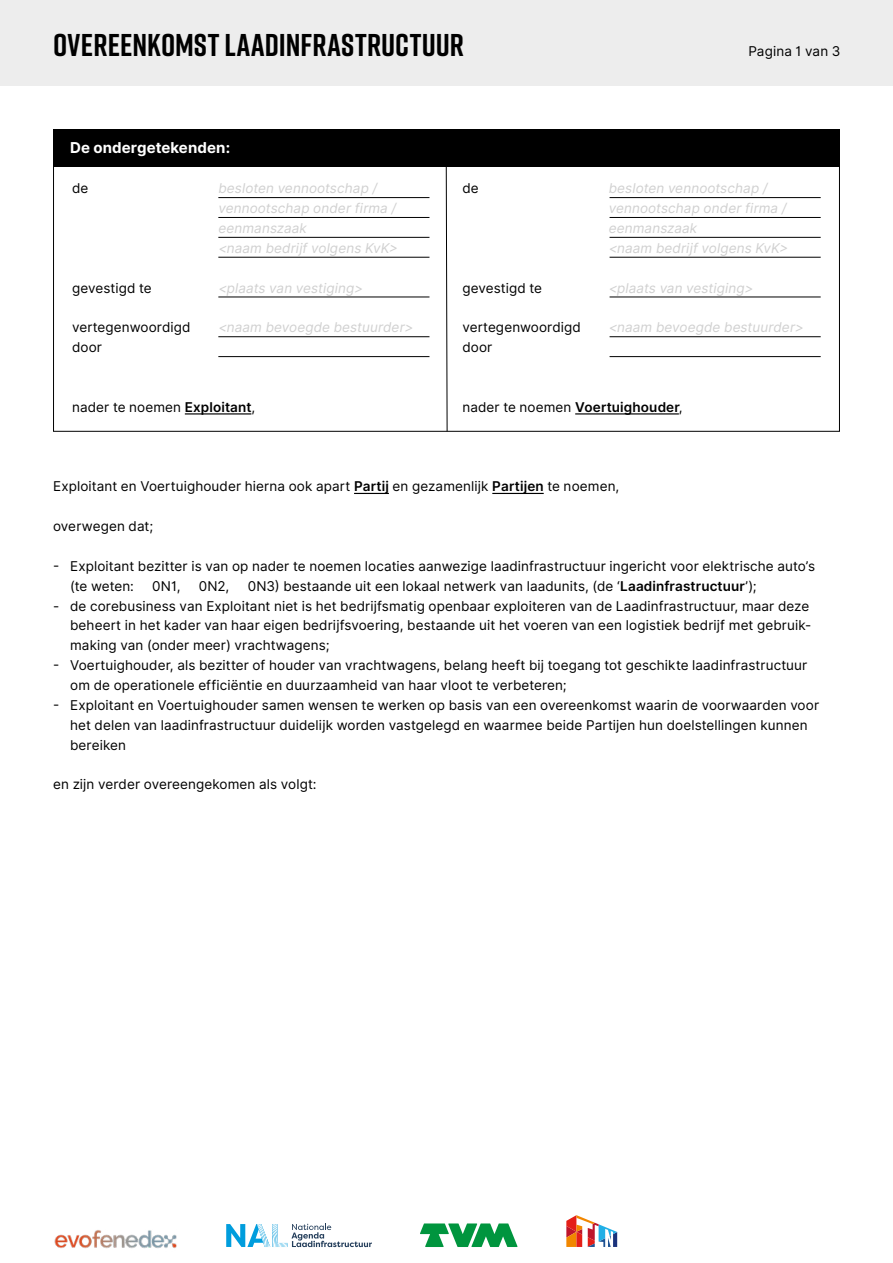
<style>
.page{position:relative;width:893px;height:1263px;background:#fff}
.page>*{position:absolute;margin:0;border:0;box-sizing:border-box;transform-origin:0 0}
.t1{font:700 31.5px "Rift";letter-spacing:.005em;color:#000}
.t2{font:700 15px "Inter";letter-spacing:.005em;color:#fff}
.t3{font:13.5px/19.8px "Inter";letter-spacing:.01em;color:#000}
.t4{font:italic 13.5px/19.8px "Inter";letter-spacing:.01em;color:#d0d0d0}
.s1{font-weight:600}
</style>
<div class="page">
<hr style="left:354px;top:493px;width:35px;height:1px;background:#000">
<hr style="left:492px;top:493px;width:52px;height:1px;background:#000">
<svg style="left:53px;top:167px;width:787px;height:265px"></svg>
<div style="left:0;top:0;width:893px;height:85px;background:#ededed"></div>
<div style="left:53px;top:130px;width:787px;height:37px;background:#000"></div>
<hr style="left:185px;top:413px;width:66px;height:1px;background:#000">
<hr style="left:575px;top:413px;width:104px;height:1px;background:#000">
<svg style="left:445px;top:167px;width:3px;height:265px"></svg>
<hr style="left:218px;top:197px;width:211px;height:1px;background:#000">
<hr style="left:218px;top:217px;width:211px;height:1px;background:#000">
<hr style="left:218px;top:237px;width:211px;height:1px;background:#000">
<hr style="left:218px;top:257px;width:211px;height:1px;background:#000">
<hr style="left:218px;top:297px;width:211px;height:1px;background:#000">
<hr style="left:218px;top:336px;width:211px;height:1px;background:#000">
<hr style="left:218px;top:356px;width:211px;height:1px;background:#000">
<hr style="left:610px;top:197px;width:211px;height:1px;background:#000">
<hr style="left:610px;top:217px;width:211px;height:1px;background:#000">
<hr style="left:610px;top:237px;width:211px;height:1px;background:#000">
<hr style="left:610px;top:257px;width:211px;height:1px;background:#000">
<hr style="left:610px;top:297px;width:211px;height:1px;background:#000">
<hr style="left:610px;top:336px;width:211px;height:1px;background:#000">
<hr style="left:610px;top:356px;width:211px;height:1px;background:#000">
<img style="left:54px;top:1230px;width:123px;height:18px">
<svg style="left:420px;top:1223px;width:97px;height:24px"></svg>
<svg style="left:226px;top:1224px;width:146px;height:23px"></svg>
<svg style="left:566px;top:1215px;width:51px;height:32px"></svg>
<h1 class="t1" style="left:53px;top:22px;width:412px">OVEREENKOMST LAADINFRASTRUCTUUR</h1>
<p class="t3" style="left:748px;top:41px;width:94px">Pagina 1 van 3</p>
<p class="t2" style="left:70px;top:137px;width:162px">De ondergetekenden:</p>
<p class="t3" style="left:72px;top:178px;width:18px">de</p>
<p class="t4" style="left:218px;top:178px;width:181px">besloten vennootschap / vennootschap onder firma / eenmanszaak<br>&lt;naam bedrijf volgens KvK&gt;</p>
<p class="t4" style="left:218px;top:278px;width:146px">&lt;plaats van vestiging&gt;</p>
<p class="t4" style="left:218px;top:318px;width:197px">&lt;naam bevoegde bestuurder&gt;</p>
<p class="t3" style="left:72px;top:278px;width:81px">gevestigd te</p>
<p class="t3" style="left:72px;top:318px;width:120px">vertegenwoordigd door</p>
<p class="t3" style="left:462px;top:178px;width:18px">de</p>
<p class="t3" style="left:462px;top:278px;width:81px">gevestigd te</p>
<p class="t3" style="left:462px;top:318px;width:120px">vertegenwoordigd door</p>
<p class="t4" style="left:609px;top:178px;width:181px">besloten vennootschap / vennootschap onder firma / eenmanszaak<br>&lt;naam bedrijf volgens KvK&gt;</p>
<p class="t4" style="left:609px;top:278px;width:146px">&lt;plaats van vestiging&gt;</p>
<p class="t4" style="left:609px;top:318px;width:197px">&lt;naam bevoegde bestuurder&gt;</p>
<p class="t3" style="left:72px;top:397px;width:185px">nader te noemen <span class="s1">Exploitant</span>,</p>
<p class="t3" style="left:462px;top:397px;width:222px">nader te noemen <span class="s1">Voertuighouder</span>,</p>
<p class="t3" style="left:53px;top:477px;width:568px">Exploitant en Voertuighouder hierna ook apart <span class="s1">Partij</span> en gezamenlijk <span class="s1">Partijen</span> te noemen,</p>
<p class="t3" style="left:53px;top:516px;width:102px">overwegen dat;</p>
<p class="t3" style="left:70px;top:556px;width:747px;text-indent:-17px">- Exploitant bezitter is van op nader te noemen locaties aanwezige laadinfrastructuur ingericht voor elektrische auto’s (te weten:</p>
<p class="t3" style="left:152px;top:576px;width:30px">0N1,</p>
<p class="t3" style="left:199px;top:576px;width:32px">0N2,</p>
<p class="t3" style="left:248px;top:576px;width:510px">0N3) bestaande uit een lokaal netwerk van laadunits, (de ‘<span class="s1">Laadinfrastructuur</span>’);</p>
<p class="t3" style="left:70px;top:596px;width:742px;text-indent:-17px">- de corebusiness van Exploitant niet is het bedrijfsmatig openbaar exploiteren van de Laadinfrastructuur, maar deze beheert in het kader van haar eigen bedrijfsvoering, bestaande uit het voeren van een logistiek bedrijf met gebruik&shy;making van (onder meer) vrachtwagens;</p>
<p class="t3" style="left:70px;top:655px;width:739px;text-indent:-17px">- Voertuighouder, als bezitter of houder van vrachtwagens, belang heeft bij toegang tot geschikte laadinfrastructuur om de operationele efficiëntie en duurzaamheid van haar vloot te verbeteren;</p>
<p class="t3" style="left:70px;top:695px;width:750px;text-indent:-17px">- Exploitant en Voertuighouder samen wensen te werken op basis van een overeenkomst waarin de voorwaarden voor het delen van laadinfrastructuur duidelijk worden vastgelegd en waarmee beide Partijen hun doelstellingen kunnen bereiken</p>
<p class="t3" style="left:53px;top:775px;width:265px">en zijn verder overeengekomen als volgt:</p>
</div>
